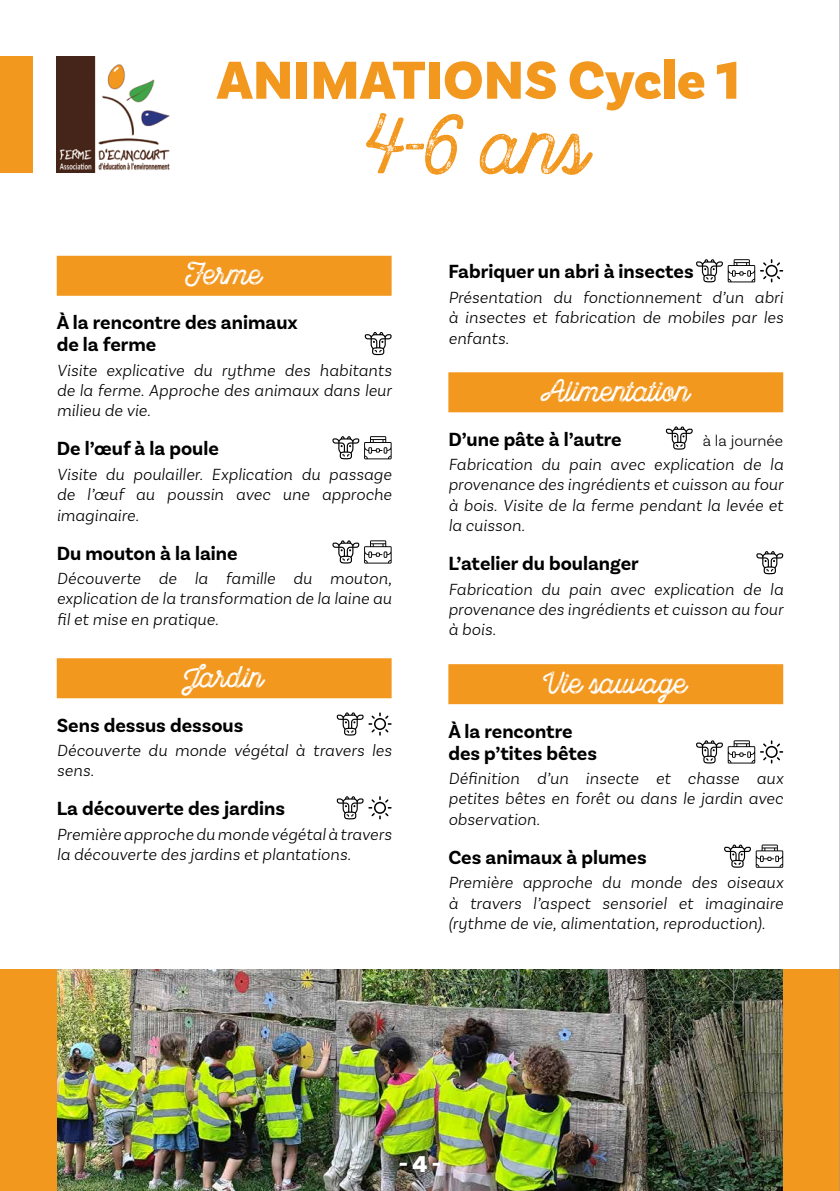
<style>
.page{position:relative;width:840px;height:1191px;background:#fff}
.page>*{position:absolute;margin:0;border:0;box-sizing:border-box;transform-origin:0 0}
.t1{font:700 80px "Local Brewery Three";color:#f3981f}
.t2{font:900 56px "Basic Sans";letter-spacing:.01em;color:#f3981f}
.t3{font:700 30px "Local Brewery Three";color:#fff}
.t4{font:900 24px "Basic Sans";color:#fff}
.t5{font:700 20px/22px "Basic Sans";color:#000}
.t6{font:italic 300 17px/20.4px "Basic Sans";letter-spacing:.01em;color:#000;text-align:justify}
.t7{font:300 16px "Basic Sans";color:#000}
</style>
<div class="page">
<div style="left:0;top:57px;width:32px;height:116px;background:#f3981f"></div>
<img style="left:57px;top:57px;width:113px;height:116px">
<div style="left:57px;top:256px;width:334px;height:40px;background:#f3981f"></div>
<div style="left:57px;top:658px;width:334px;height:40px;background:#f3981f"></div>
<svg style="left:364px;top:332px;width:27px;height:23px"></svg>
<svg style="left:332px;top:436px;width:59px;height:23px"></svg>
<svg style="left:332px;top:540px;width:59px;height:23px"></svg>
<svg style="left:336px;top:712px;width:55px;height:23px"></svg>
<svg style="left:336px;top:796px;width:55px;height:23px"></svg>
<div style="left:448px;top:372px;width:334px;height:40px;background:#f3981f"></div>
<div style="left:448px;top:664px;width:334px;height:40px;background:#f3981f"></div>
<svg style="left:696px;top:259px;width:86px;height:23px"></svg>
<svg style="left:665px;top:426px;width:27px;height:23px"></svg>
<svg style="left:756px;top:551px;width:26px;height:23px"></svg>
<svg style="left:696px;top:740px;width:86px;height:23px"></svg>
<svg style="left:724px;top:844px;width:58px;height:23px"></svg>
<img style="left:57px;top:969px;width:725px;height:222px">
<div style="left:0;top:969px;width:57px;height:222px;background:#f3981f"></div>
<div style="left:782px;top:969px;width:57px;height:222px;background:#f3981f"></div>
<hr style="left:839px;top:0;width:1px;height:1191px;background:#939598">
<h2 class="t2" style="left:217px;top:46px;width:523px">ANIMATIONS Cycle 1</h2>
<h1 class="t1" style="left:368px;top:98px;width:221px">4-6 ans</h1>
<h3 class="t3" style="left:186px;top:256px;width:76px">Ferme</h3>
<p class="t5" style="left:57px;top:312px;width:242px">À la rencontre des animaux de la ferme</p>
<p class="t6" style="left:57px;top:359px;width:336px">Visite explicative du rythme des habitants de la ferme. Approche des animaux dans leur milieu de vie.</p>
<p class="t5" style="left:57px;top:438px;width:163px">De l’œuf à la poule</p>
<p class="t6" style="left:57px;top:463px;width:336px">Visite du poulailler. Explication du passage de l’œuf au poussin avec une approche imaginaire.</p>
<p class="t5" style="left:57px;top:542px;width:182px">Du mouton à la laine</p>
<p class="t6" style="left:57px;top:568px;width:336px">Découverte de la famille du mouton, explication de la transformation de la laine au fil et mise en pratique.</p>
<h3 class="t3" style="left:185px;top:659px;width:80px">Jardin</h3>
<p class="t5" style="left:57px;top:714px;width:188px">Sens dessus dessous</p>
<p class="t6" style="left:57px;top:740px;width:336px">Découverte du monde végétal à travers les sens.</p>
<p class="t5" style="left:57px;top:798px;width:230px">La découverte des jardins</p>
<p class="t6" style="left:57px;top:823px;width:336px">Première approche du monde végétal à travers la découverte des jardins et plantations.</p>
<p class="t5" style="left:448px;top:261px;width:247px">Fabriquer un abri à insectes</p>
<p class="t6" style="left:448px;top:287px;width:336px">Présentation du fonctionnement d’un abri à insectes et fabrication de mobiles par les enfants.</p>
<h3 class="t3" style="left:541px;top:373px;width:150px">Alimentation</h3>
<p class="t5" style="left:448px;top:428px;width:175px">D’une pâte à l’autre</p>
<p class="t7" style="left:702px;top:431px;width:82px">à la journée</p>
<p class="t6" style="left:448px;top:454px;width:336px">Fabrication du pain avec explication de la provenance des ingrédients et cuisson au four à bois. Visite de la ferme pendant la levée et la cuisson.</p>
<p class="t5" style="left:448px;top:553px;width:192px">L’atelier du boulanger</p>
<p class="t6" style="left:448px;top:578px;width:336px">Fabrication du pain avec explication de la provenance des ingrédients et cuisson au four à bois.</p>
<h3 class="t3" style="left:544px;top:665px;width:143px">Vie sauvage</h3>
<p class="t5" style="left:448px;top:720px;width:150px">À la rencontre des p’tites bêtes</p>
<p class="t6" style="left:448px;top:768px;width:336px">Définition d’un insecte et chasse aux petites bêtes en forêt ou dans le jardin avec observation.</p>
<p class="t5" style="left:448px;top:846px;width:200px">Ces animaux à plumes</p>
<p class="t6" style="left:448px;top:872px;width:336px">Première approche du monde des oiseaux à travers l’aspect sensoriel et imaginaire (rythme de vie, alimentation, reproduction).</p>
<h3 class="t4" style="left:398px;top:1149px;width:44px">- 4 -</h3>
</div>
